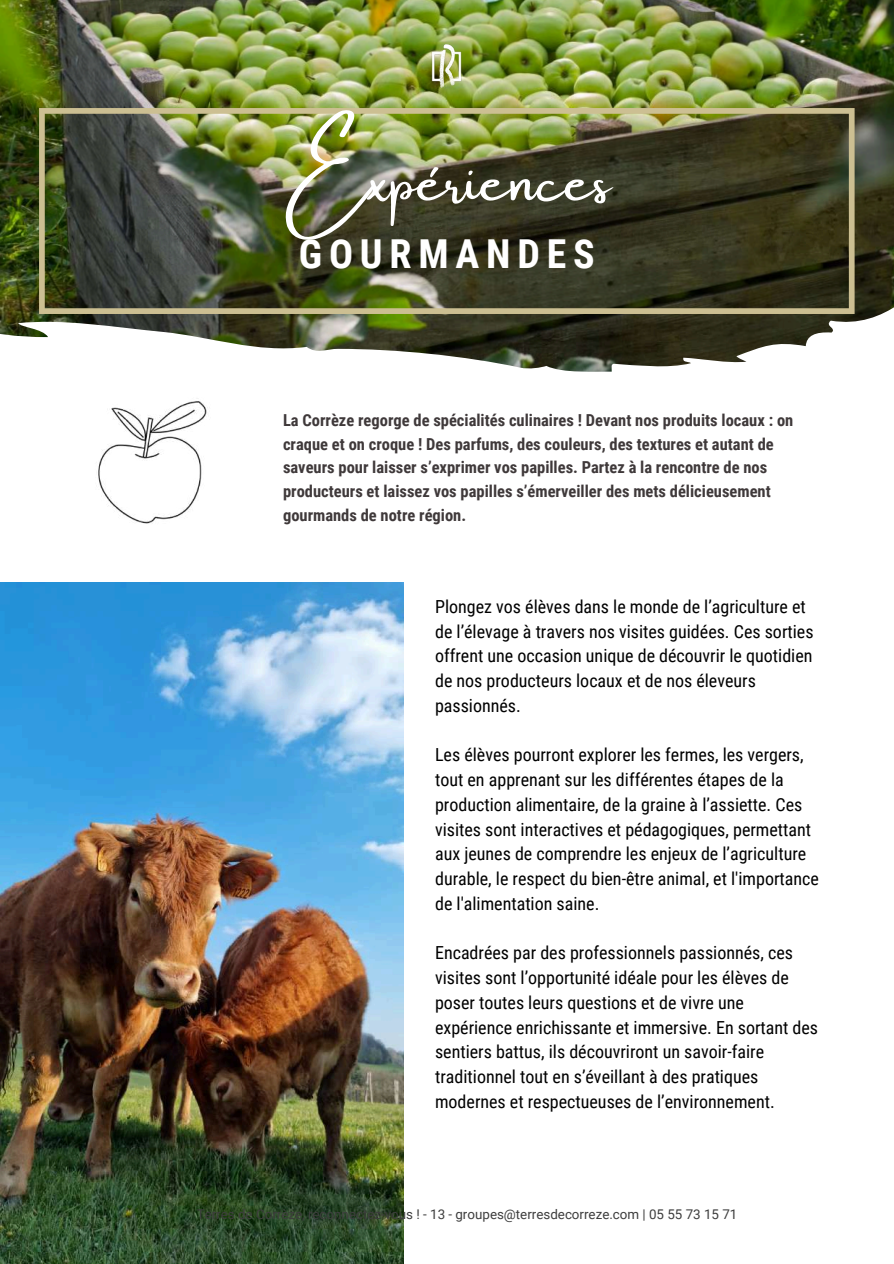
<style>
.page{position:relative;width:894px;height:1264px;background:#fff}
.page>*{position:absolute;margin:0;border:0;box-sizing:border-box;transform-origin:0 0}
.t1{font:62.4px "Amsterdam One";color:#fff}
.t2{font:700 39.9px "Roboto Condensed";letter-spacing:.17em;color:#fff}
.t3{font:18px/24.8px "Roboto Condensed";color:#000}
.t4{font:700 16.5px/23.7px "Roboto Condensed";color:#3f393a}
.t5{font:13.35px "Roboto";color:#3d3d3d}
</style>
<div class="page">
<img style="left:0;top:0;width:893px;height:372px">
<img style="left:0;top:582px;width:403px;height:681px">
<img style="left:39px;top:108px;width:815px;height:206px">
<img style="left:414px;top:34px;width:64px;height:64px">
<img style="left:98px;top:398px;width:110px;height:126px">
<h1 class="t1" style="left:282px;top:146px;width:330px">Expériences</h1>
<h2 class="t2" style="left:299px;top:231px;width:297px">GOURMANDES</h2>
<p class="t4" style="left:283px;top:408px;width:511px">La Corrèze regorge de spécialités culinaires ! Devant nos produits locaux : on craque et on croque ! Des parfums, des couleurs, des textures et autant de saveurs pour laisser s’exprimer vos papilles. Partez à la rencontre de nos producteurs et laissez vos papilles s’émerveiller des mets délicieusement gourmands de notre région.</p>
<p class="t3" style="left:435px;top:594px;width:380px">Plongez vos élèves dans le monde de l’agriculture et de l’élevage à travers nos visites guidées. Ces sorties offrent une occasion unique de découvrir le quotidien de nos producteurs locaux et de nos éleveurs passionnés.</p>
<p class="t3" style="left:435px;top:742px;width:385px">Les élèves pourront explorer les fermes, les vergers, tout en apprenant sur les différentes étapes de la production alimentaire, de la graine à l’assiette. Ces visites sont interactives et pédagogiques, permettant aux jeunes de comprendre les enjeux de l’agriculture durable, le respect du bien-être animal, et l'importance de l'alimentation saine.</p>
<p class="t3" style="left:435px;top:940px;width:384px">Encadrées par des professionnels passionnés, ces visites sont l’opportunité idéale pour les élèves de poser toutes leurs questions et de vivre une expérience enrichissante et immersive. En sortant des sentiers battus, ils découvriront un savoir-faire traditionnel tout en s’éveillant à des pratiques modernes et respectueuses de l’environnement.</p>
<p class="t5" style="left:197px;top:1206px;width:542px">Terres de Corrèze, reconnectez-vous ! - 13 - groupes@terresdecorreze.com | 05 55 73 15 71</p>
</div>
